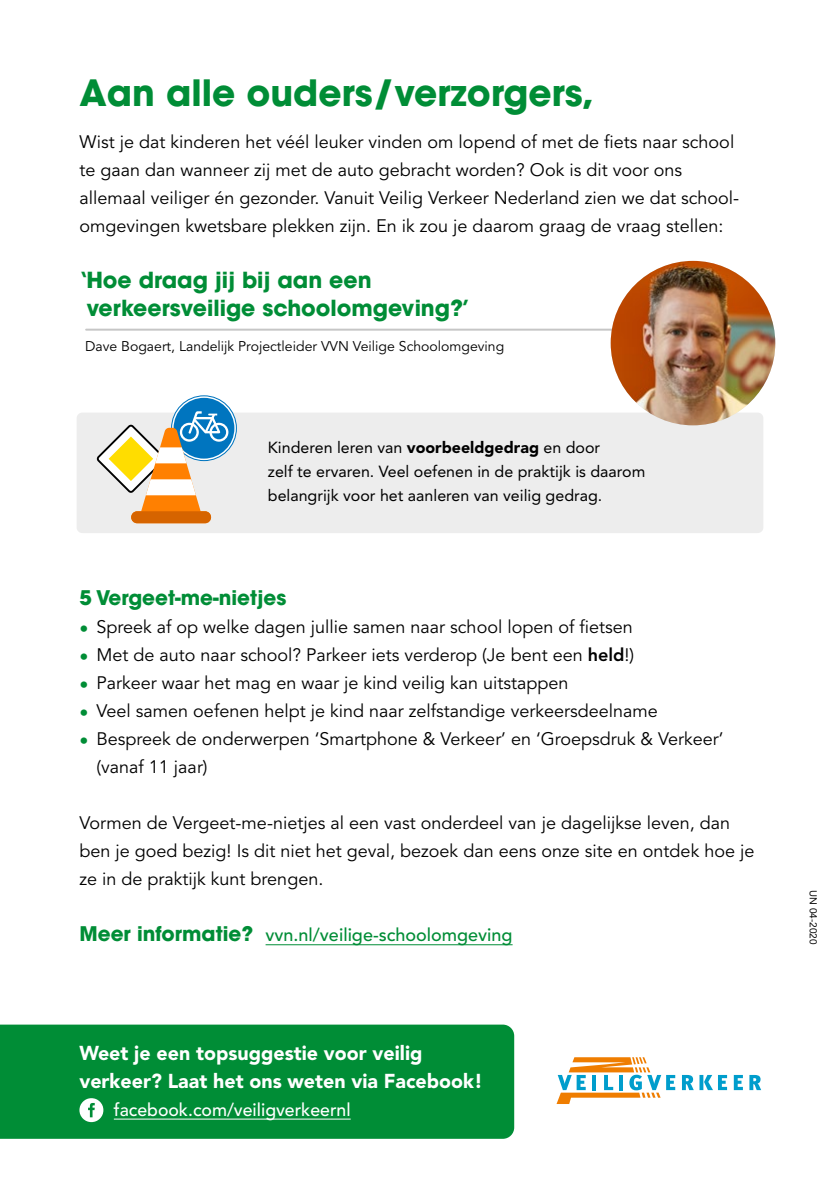
<style>
.page{position:relative;width:840px;height:1191px;background:#fff}
.page>*{position:absolute;margin:0;border:0;box-sizing:border-box;transform-origin:0 0}
.t1{font:700 36px "ITC Avant Garde Std";color:#008d36}
.t2{font:700 22px/28px "ITC Avant Garde Std";color:#008d36}
.t3{font:900 20px/28px "Avenir LT Std";color:#fff}
.t4{font:700 20px "ITC Avant Garde Std";color:#008d36}
.t5{font:18px/28px "Avenir LT Std";color:#000}
.t6{font:500 18px "Avenir LT Std";color:#008d36}
.t7{font:500 18px "Avenir LT Std";color:#fff}
.t8{font:16px/24px "Avenir LT Std";color:#000}
.t9{font:14px "Avenir LT Std";color:#000}
.t10{font:10px "Avenir LT Std";color:#000}
.s1{font-weight:900}
.s2{font-weight:900;color:#008d36}
.s3{font-weight:800}
.s4{font-family:"ITC Avant Garde Std";font-weight:700;font-size:20px}
</style>
<div class="page">
<hr style="left:86px;top:329px;width:641px;height:2px;background:#c6c6c6">
<div style="left:77px;top:412px;width:686px;height:121px;background:#ededed;border-radius:6px"></div>
<hr style="left:265px;top:944px;width:247px;height:1px;background:#008d36">
<div style="left:0;top:1024px;width:514px;height:114px;background:#008d36"></div>
<hr style="left:114px;top:1118px;width:236px;height:1px;background:#fff">
<svg style="left:79px;top:1098px;width:24px;height:24px"></svg>
<svg style="left:97px;top:396px;width:139px;height:127px"></svg>
<div style="left:131px;top:511px;width:80px;height:12px;background:#d66400;border-radius:6px"></div>
<img style="left:610px;top:261px;width:164px;height:164px;border-radius:82px">
<svg style="left:556px;top:1057px;width:118px;height:47px"></svg>
<svg style="left:682px;top:1075px;width:11px;height:15px"></svg>
<svg style="left:699px;top:1075px;width:27px;height:15px"></svg>
<svg style="left:733px;top:1075px;width:9px;height:15px"></svg>
<svg style="left:749px;top:1075px;width:11px;height:15px"></svg>
<h1 class="t1" style="left:79px;top:69px;width:516px">Aan alle ouders/verzorgers,</h1>
<p class="t5" style="left:79px;top:128px;width:660px">Wist je dat kinderen het véél leuker vinden om lopend of met de fiets naar school te gaan dan wanneer zij met de auto gebracht worden? Ook is dit voor ons allemaal veiliger én gezonder. Vanuit Veilig Verkeer Nederland zien we dat school&shy;omgevingen kwetsbare plekken zijn. En ik zou je daarom graag de vraag stellen:</p>
<p class="t2" style="left:86px;top:266px;width:385px;text-indent:-7px">‘Hoe draag jij bij aan een verkeersveilige schoolomgeving?’</p>
<p class="t9" style="left:85px;top:338px;width:420px">Dave Bogaert, Landelijk Projectleider VVN Veilige Schoolomgeving</p>
<p class="t8" style="left:268px;top:436px;width:379px">Kinderen leren van <span class="s1">voorbeeldgedrag</span> en door<br>zelf te ervaren. Veel oefenen in de praktijk is daarom belangrijk voor het aanleren van veilig gedrag.</p>
<p class="t4" style="left:79px;top:584px;width:208px">5 Vergeet-me-nietjes</p>
<p class="t5" style="left:79px;top:613px;width:554px"><span class="s2">•</span> Spreek af op welke dagen jullie samen naar school lopen of fietsen</p>
<p class="t5" style="left:79px;top:641px;width:556px"><span class="s2">•</span> Met de auto naar school? Parkeer iets verderop (Je bent een <span class="s3">held</span>!)</p>
<p class="t5" style="left:79px;top:669px;width:490px"><span class="s2">•</span> Parkeer waar het mag en waar je kind veilig kan uitstappen</p>
<p class="t5" style="left:79px;top:697px;width:579px"><span class="s2">•</span> Veel samen oefenen helpt je kind naar zelfstandige verkeersdeelname</p>
<p class="t5" style="left:96px;top:725px;width:628px;text-indent:-17px"><span class="s2">•</span> Bespreek de onderwerpen ‘Smartphone &amp; Verkeer’ en ‘Groepsdruk &amp; Verkeer’ (vanaf 11 jaar)</p>
<p class="t5" style="left:79px;top:809px;width:676px">Vormen de Vergeet-me-nietjes al een vast onderdeel van je dagelijkse leven, dan ben je goed bezig! Is dit niet het geval, bezoek dan eens onze site en ontdek hoe je ze in de praktijk kunt brengen.</p>
<p class="t6" style="left:79px;top:924px;width:434px"><span class="s4">Meer informatie?</span> vvn.nl/veilige-schoolomgeving</p>
<p class="t3" style="left:79px;top:1039px;width:404px">Weet je een topsuggestie voor veilig verkeer? Laat het ons weten via Facebook!</p>
<p class="t7" style="left:114px;top:1099px;width:238px">facebook.com/veiligverkeernl</p>
<p class="t10" style="left:818px;top:890px;width:56px;rotate:90deg">UN 04-2020</p>
</div>
